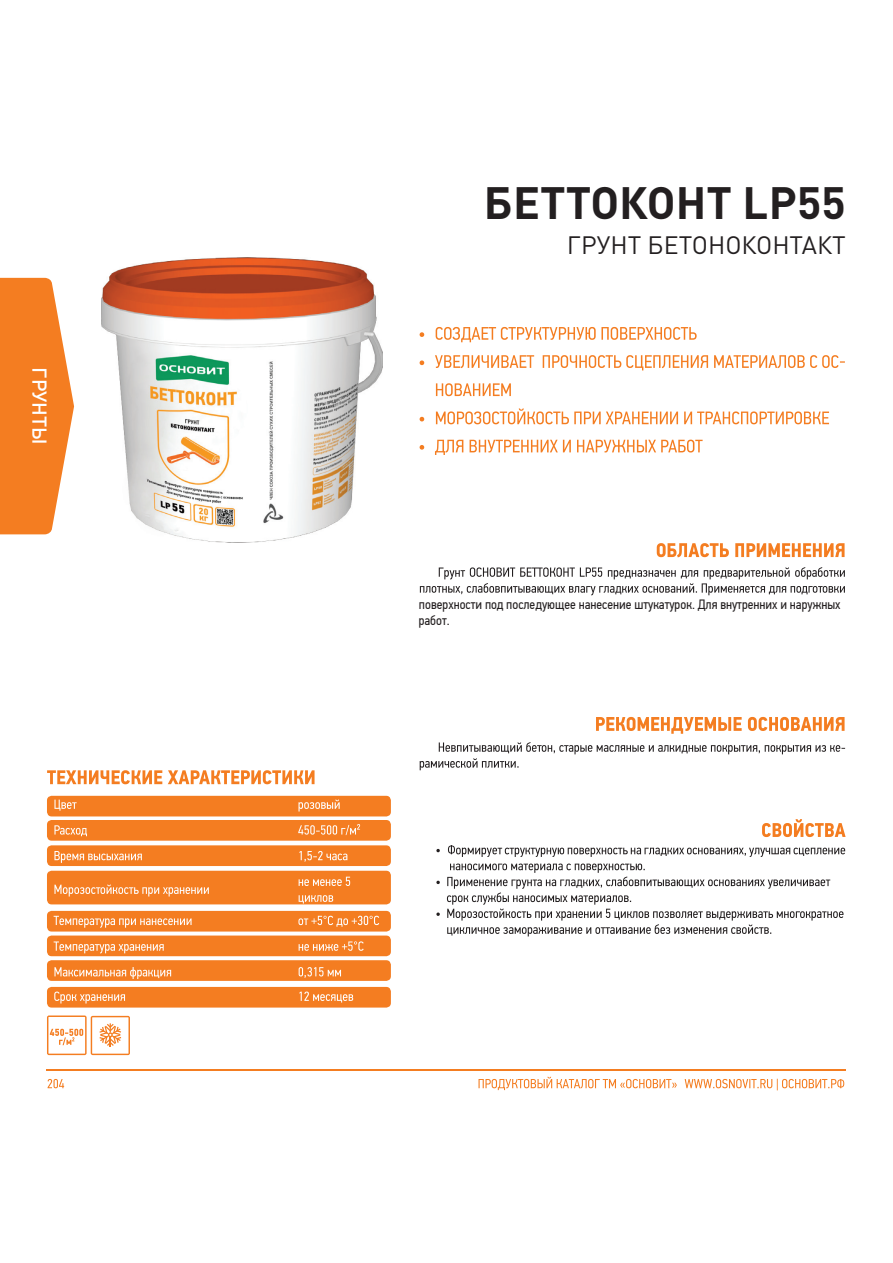
<style>
.page{position:relative;width:893px;height:1263px;background:#fff}
.page>*{position:absolute;margin:0;border:0;box-sizing:border-box;transform-origin:0 0}
.t1{font:700 44.7px "DIN Pro";color:#231f20}
.t2{font:24.9px "DIN Pro";color:#231f20}
.t3{font:500 19.95px "DIN Pro";color:#fff}
.t4{font:13.5px/16.2px "PF Din Text Cond Pro";color:#231f20}
</style>
<div class="page">
<hr style="left:46px;top:1070px;width:800px;height:1px;background:#f47d21">
<svg style="left:478px;top:1077px;width:199px;height:13px"></svg>
<svg style="left:48px;top:1079px;width:16px;height:9px"></svg>
<svg style="left:685px;top:1079px;width:159px;height:11px"></svg>
<svg style="left:0;top:278px;width:74px;height:256px;background:#f59042"></svg>
<svg style="left:657px;top:543px;width:187px;height:14px"></svg>
<svg style="left:596px;top:717px;width:248px;height:17px"></svg>
<svg style="left:762px;top:819px;width:83px;height:18px"></svg>
<svg style="left:420px;top:327px;width:277px;height:15px"></svg>
<svg style="left:420px;top:355px;width:425px;height:15px"></svg>
<svg style="left:436px;top:383px;width:75px;height:13px"></svg>
<svg style="left:420px;top:408px;width:409px;height:16px"></svg>
<svg style="left:420px;top:440px;width:282px;height:15px"></svg>
<svg style="left:420px;top:567px;width:425px;height:28px"></svg>
<svg style="left:420px;top:742px;width:425px;height:28px"></svg>
<svg style="left:436px;top:845px;width:409px;height:12px"></svg>
<svg style="left:436px;top:864px;width:407px;height:72px"></svg>
<img style="left:101px;top:258px;width:282px;height:284px">
<svg style="left:47px;top:1016px;width:83px;height:39px"></svg>
<div style="left:47px;top:820px;width:344px;height:21px;background:#f47d21;border-radius:5px"></div>
<div style="left:47px;top:796px;width:344px;height:20px;background:#f47d21;border-radius:5px"></div>
<div style="left:47px;top:845px;width:344px;height:21px;background:#f47d21;border-radius:5px"></div>
<div style="left:47px;top:871px;width:344px;height:33px;background:#f47d21;border-radius:5px"></div>
<div style="left:47px;top:911px;width:344px;height:21px;background:#f47d21;border-radius:5px"></div>
<div style="left:47px;top:936px;width:344px;height:20px;background:#f47d21;border-radius:5px"></div>
<div style="left:47px;top:960px;width:344px;height:21px;background:#f47d21;border-radius:5px"></div>
<div style="left:47px;top:987px;width:344px;height:21px;background:#f47d21;border-radius:5px"></div>
<svg style="left:47px;top:770px;width:267px;height:14px"></svg>
<svg style="left:54px;top:800px;width:286px;height:12px"></svg>
<svg style="left:54px;top:824px;width:306px;height:12px"></svg>
<svg style="left:54px;top:851px;width:293px;height:12px"></svg>
<svg style="left:54px;top:885px;width:155px;height:12px"></svg>
<svg style="left:299px;top:877px;width:51px;height:9px"></svg>
<svg style="left:299px;top:895px;width:34px;height:9px"></svg>
<svg style="left:54px;top:916px;width:325px;height:12px"></svg>
<svg style="left:54px;top:941px;width:310px;height:12px"></svg>
<svg style="left:54px;top:967px;width:287px;height:12px"></svg>
<svg style="left:54px;top:992px;width:299px;height:12px"></svg>
<h3 class="t3" style="left:53px;top:367px;width:79px;rotate:90deg">ГРУНТЫ</h3>
<h1 class="t1" style="left:484px;top:173px;width:363px">БЕТТОКОНТ LP55</h1>
<h2 class="t2" style="left:567px;top:228px;width:280px">ГРУНТ БЕТОНОКОНТАКТ</h2>
<p class="t4" style="left:419px;top:596px;width:423px">поверхности под последующее нанесение штукатурок. Для внутренних и наружных работ.</p>
</div>
